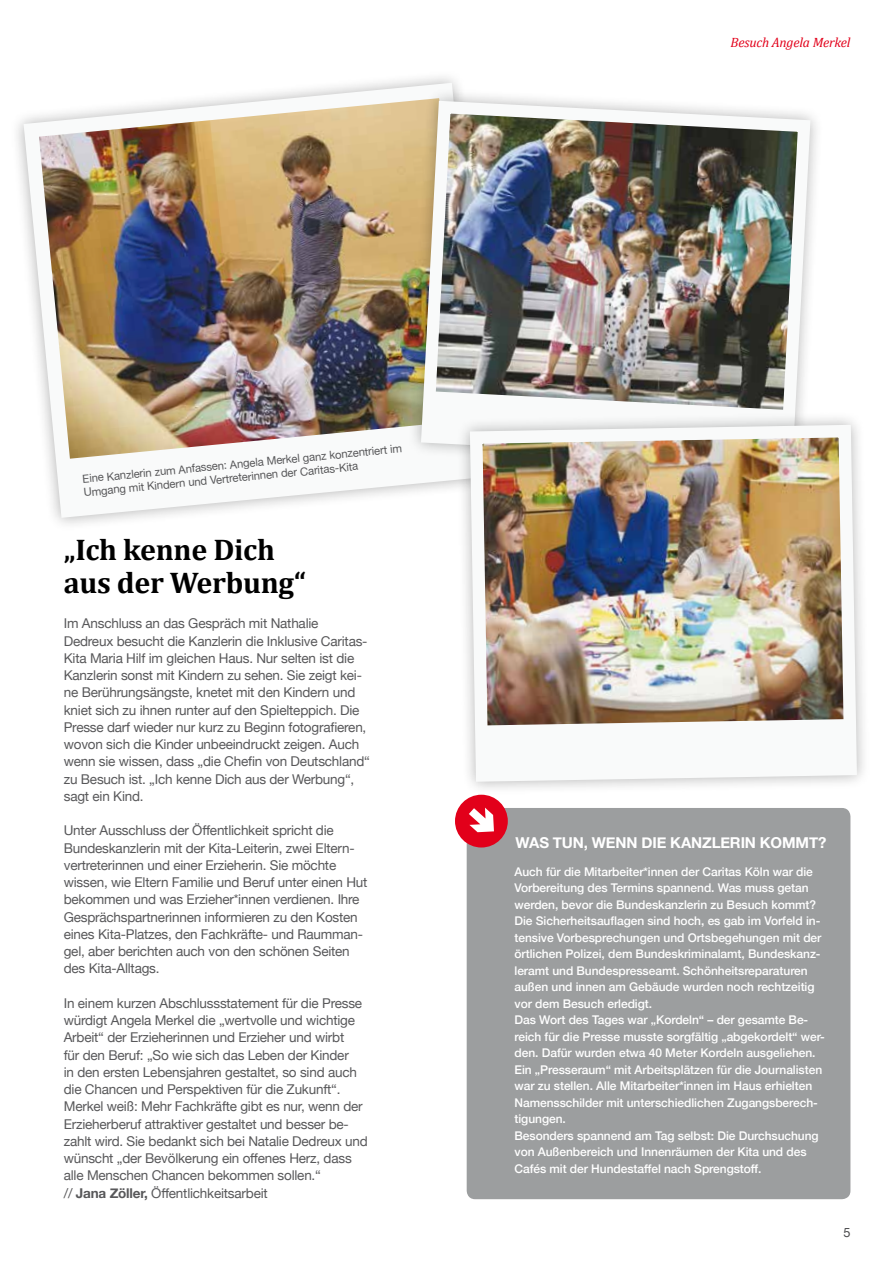
<style>
.page{position:relative;width:893px;height:1263px;background:#fff}
.page>*{position:absolute;margin:0;border:0;box-sizing:border-box;transform-origin:0 0}
.t1{font:700 30px/33px "Cambria";letter-spacing:-.01em;color:#000}
.t2{font:700 15px "Helvetica Neue";letter-spacing:-.01em;color:#fff}
.t3{font:13.5px/17.2px "Helvetica Neue";letter-spacing:-.015em;color:#58585a}
.t4{font:italic 13.5px "Cambria";letter-spacing:-.015em;color:#e2001a}
.t5{font:12.75px "Helvetica Neue";color:#4b4b4d}
.t6{font:500 12px/16.5px "Helvetica Neue";letter-spacing:-.005em;color:#fff}
.t7{font:11.25px/13.6px "Helvetica Neue";color:#58585a}
.s1{font-weight:700}
</style>
<div class="page">
<div style="left:467px;top:808px;width:383px;height:391px;background:#9c9e9f;border-radius:9px"></div>
<div style="left:455px;top:795px;width:53px;height:52px;background:#e2001a;border-radius:50%"></div>
<svg style="left:469px;top:808px;width:25px;height:24px"></svg>
<img style="left:17px;top:77px;width:441px;height:447px">
<div style="left:407px;top:87px;width:417px;height:389px;background:#000;opacity:.3"></div>
<img style="left:415px;top:94px;width:402px;height:374px">
<div style="left:456px;top:411px;width:415px;height:384px;background:#fdfdfd"></div>
<img style="left:464px;top:418px;width:399px;height:370px">
<p class="t4" style="left:730px;top:33px;width:121px">Besuch Angela Merkel</p>
<p class="t7" style="left:82px;top:471px;width:322px;rotate:-5deg">Eine Kanzlerin zum Anfassen: Angela Merkel ganz konzentriert im<br>Umgang mit Kindern und Vertreterinnen der Caritas-Kita</p>
<h1 class="t1" style="left:64px;top:532px;width:244px">„Ich kenne Dich aus der Werbung“</h1>
<p class="t3" style="left:64px;top:616px;width:308px">Im Anschluss an das Gespräch mit Nathalie Dedreux besucht die Kanzlerin die Inklusive Caritas-Kita Maria Hilf im gleichen Haus. Nur selten ist die Kanzlerin sonst mit Kindern zu sehen. Sie zeigt kei&shy;ne Berührungsängste, knetet mit den Kindern und kniet sich zu ihnen runter auf den Spielteppich. Die Presse darf wieder nur kurz zu Beginn fotografieren, wovon sich die Kinder unbeeindruckt zeigen. Auch wenn sie wissen, dass „die Chefin von Deutschland“ zu Besuch ist. „Ich kenne Dich aus der Werbung“, sagt ein Kind.</p>
<p class="t3" style="left:64px;top:823px;width:305px">Unter Ausschluss der Öffentlichkeit spricht die Bundeskanzlerin mit der Kita-Leiterin, zwei Eltern&shy;vertreterinnen und einer Erzieherin. Sie möchte wissen, wie Eltern Familie und Beruf unter einen Hut bekommen und was Erzieher*innen verdienen. Ihre Gesprächspartnerinnen informieren zu den Kosten eines Kita-Platzes, den Fachkräfte- und Raumman&shy;gel, aber berichten auch von den schönen Seiten des Kita-Alltags.</p>
<p class="t3" style="left:64px;top:995px;width:305px">In einem kurzen Abschlussstatement für die Presse würdigt Angela Merkel die „wertvolle und wichtige Arbeit“ der Erzieherinnen und Erzieher und wirbt<br>für den Beruf: „So wie sich das Leben der Kinder<br>in den ersten Lebensjahren gestaltet, so sind auch die Chancen und Perspektiven für die Zukunft“.<br>Merkel weiß: Mehr Fachkräfte gibt es nur, wenn der Erzieherberuf attraktiver gestaltet und besser be&shy;zahlt wird. Sie bedankt sich bei Natalie Dedreux und wünscht „der Bevölkerung ein offenes Herz, dass alle Menschen Chancen bekommen sollen.“<br>// <span class="s1">Jana Zöller,</span> Öffentlichkeitsarbeit</p>
<p class="t2" style="left:516px;top:831px;width:312px">WAS TUN, WENN DIE KANZLERIN KOMMT?</p>
<p class="t6" style="left:514px;top:862px;width:312px">Auch für die Mitarbeiter*innen der Caritas Köln war die Vorbereitung des Termins spannend. Was muss getan werden, bevor die Bundeskanzlerin zu Besuch kommt?<br>Die Sicherheitsauflagen sind hoch, es gab im Vorfeld in&shy;tensive Vorbesprechungen und Ortsbegehungen mit der örtlichen Polizei, dem Bundeskriminalamt, Bundeskanz&shy;leramt und Bundespresseamt. Schönheitsreparaturen außen und innen am Gebäude wurden noch rechtzeitig vor dem Besuch erledigt.<br>Das Wort des Tages war „Kordeln“ – der gesamte Be&shy;reich für die Presse musste sorgfältig „abgekordelt“ wer&shy;den. Dafür wurden etwa 40 Meter Kordeln ausgeliehen.<br>Ein „Presseraum“ mit Arbeitsplätzen für die Journalisten war zu stellen. Alle Mitarbeiter*innen im Haus erhielten Namensschilder mit unterschiedlichen Zugangsberech&shy;tigungen.<br>Besonders spannend am Tag selbst: Die Durchsuchung von Außenbereich und Innenräumen der Kita und des Cafés mit der Hundestaffel nach Sprengstoff.</p>
<p class="t5" style="left:843px;top:1224px;width:9px">5</p>
</div>
